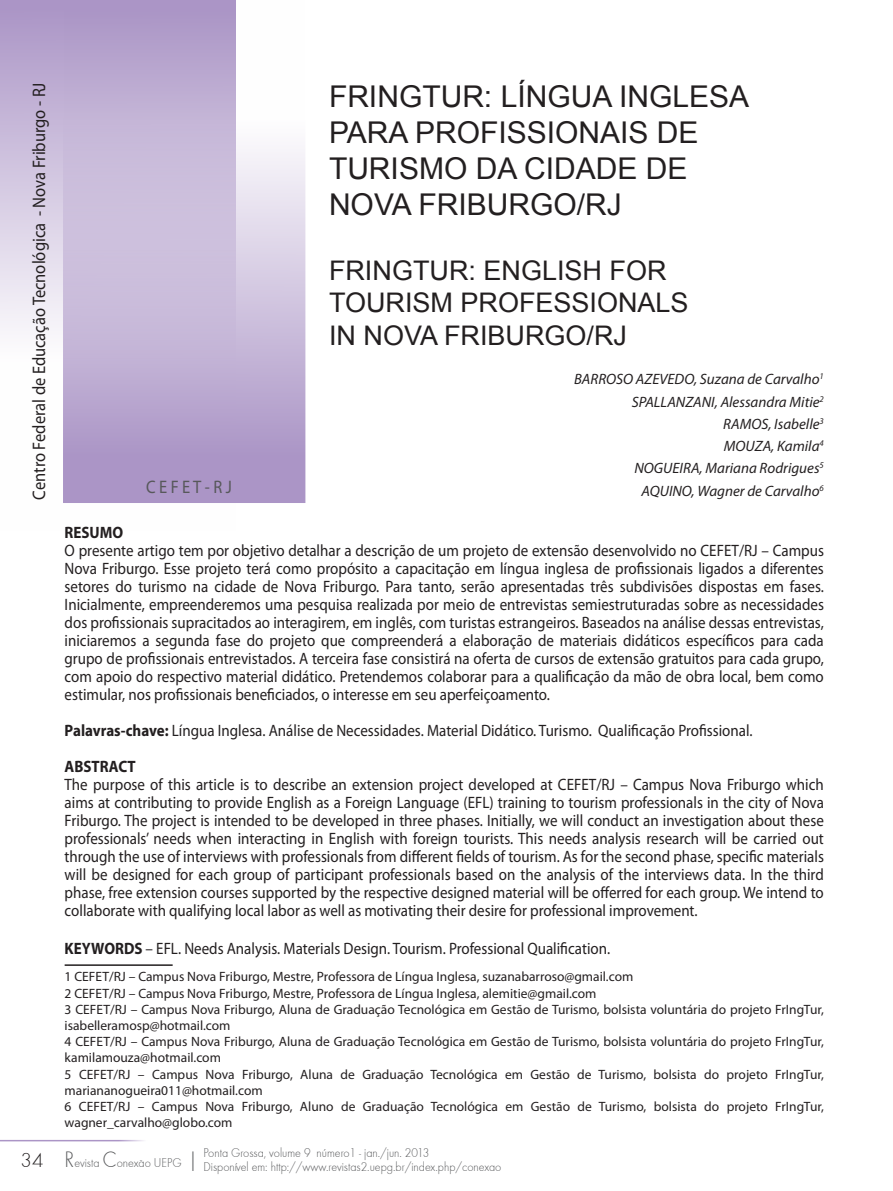
<style>
.page{position:relative;width:893px;height:1191px;background:#fff}
.page>*{position:absolute;margin:0;border:0;box-sizing:border-box;transform-origin:0 0}
.ArtigoTítulo{font:30px/36px "Arial";color:#231f20}
.ArtigoTítulo-2{font:27px/32.4px "Arial";color:#231f20}
.resumo_abstract{font:23.1px "Futura TEE Ligh";color:#57585a;scale:.91 1}
.t1{font:21px "Futura TEE Ligh";color:#231f20}
.resumo_abstract-2{font:18.15px "Myriad Pro";color:#231f20;scale:.91 1}
.resumo_abstract-3{font:18.15px "Myriad Pro";color:#57585a;scale:.91 1}
.resumo_abstract-4{font:16.5px/18px "Myriad Pro";color:#231f20;text-align:justify;scale:.91 1}
.resumo_abstract-5{font:700 16.5px "Myriad Pro";color:#231f20;scale:.91 1}
.autores{font:italic 15px "Myriad Pro";color:#231f20}
.RODAPÉ{font:13.5px/16.2px "Myriad Pro";color:#231f20}
.resumo_abstract-6{font:13.2px "Futura TEE Ligh";color:#57585a;scale:.91 1}
.s1{font-weight:700}
.s2{font-size:23.1px}
</style>
<div class="page">
<svg style="left:0;top:0;width:63px;height:331px;background:#cfc3de"></svg>
<svg style="left:63px;top:0;width:242px;height:503px;background:#c6b7d8"></svg>
<hr style="left:0;top:1139px;width:149px;height:2px;background:#ab95c6">
<hr style="left:65px;top:964px;width:108px;height:2px;background:#231f20">
<p class="resumo_abstract-2" style="left:28px;top:499px;width:460px;rotate:-90deg">Centro Federal de Educação Tecnológica - Nova Friburgo - RJ</p>
<p class="resumo_abstract-3" style="left:146px;top:476px;width:96px">C E F E T - R J</p>
<p class="ArtigoTítulo" style="left:329px;top:79px;width:422px">FRINGTUR: LÍNGUA INGLESA<br>PARA PROFISSIONAIS DE<br>TURISMO DA CIDADE DE<br>NOVA FRIBURGO/RJ</p>
<p class="ArtigoTítulo-2" style="left:329px;top:254px;width:361px">FRINGTUR: ENGLISH FOR<br>TOURISM PROFESSIONALS<br>IN NOVA FRIBURGO/RJ</p>
<p class="autores" style="left:574px;top:370px;width:251px">BARROSO AZEVEDO, Suzana de Carvalho<sup>1</sup></p>
<p class="autores" style="left:632px;top:392px;width:194px">SPALLANZANI, Alessandra Mitie<sup>2</sup></p>
<p class="autores" style="left:723px;top:414px;width:102px">RAMOS, Isabelle<sup>3</sup></p>
<p class="autores" style="left:724px;top:437px;width:102px">MOUZA, Kamila<sup>4</sup></p>
<p class="autores" style="left:634px;top:459px;width:191px">NOGUEIRA, Mariana Rodrigues<sup>5</sup></p>
<p class="autores" style="left:641px;top:481px;width:184px">AQUINO, Wagner de Carvalho<sup>6</sup></p>
<p class="resumo_abstract-5" style="left:65px;top:521px;width:66px">RESUMO</p>
<p class="resumo_abstract-4" style="left:65px;top:541px;width:836px">O presente artigo tem por objetivo detalhar a descrição de um projeto de extensão desenvolvido no CEFET/RJ – Campus Nova Friburgo. Esse projeto terá como propósito a capacitação em língua inglesa de profissionais ligados a diferentes setores do turismo na cidade de Nova Friburgo. Para tanto, serão apresentadas três subdivisões dispostas em fases.<br>Inicialmente, empreenderemos uma pesquisa realizada por meio de entrevistas semiestruturadas sobre as necessidades dos profissionais supracitados ao interagirem, em inglês, com turistas estrangeiros. Baseados na análise dessas entrevistas, iniciaremos a segunda fase do projeto que compreenderá a elaboração de materiais didáticos específicos para cada grupo de profissionais entrevistados. A terceira fase consistirá na oferta de cursos de extensão gratuitos para cada grupo, com apoio do respectivo material didático. Pretendemos colaborar para a qualificação da mão de obra local, bem como estimular, nos profissionais beneficiados, o interesse em seu aperfeiçoamento.</p>
<p class="resumo_abstract-4" style="left:65px;top:721px;width:757px"><span class="s1">Palavras-chave:</span> Língua Inglesa. Análise de Necessidades. Material Didático. Turismo. Qualificação Profissional.</p>
<p class="resumo_abstract-5" style="left:65px;top:755px;width:80px">ABSTRACT</p>
<p class="resumo_abstract-4" style="left:65px;top:775px;width:836px">The purpose of this article is to describe an extension project developed at CEFET/RJ – Campus Nova Friburgo which aims at contributing to provide English as a Foreign Language (EFL) training to tourism professionals in the city of Nova Friburgo. The project is intended to be developed in three phases. Initially, we will conduct an investigation about these professionals’ needs when interacting in English with foreign tourists. This needs analysis research will be carried out through the use of interviews with professionals from different fields of tourism. As for the second phase, specific materials will be designed for each group of participant professionals based on the analysis of the interviews data. In the third phase, free extension courses supported by the respective designed material will be offerred for each group. We intend to collaborate with qualifying local labor as well as motivating their desire for professional improvement.</p>
<p class="resumo_abstract-4" style="left:65px;top:939px;width:601px"><span class="s1">KEYWORDS</span> – EFL. Needs Analysis. Materials Design. Tourism. Professional Qualification.</p>
<p class="RODAPÉ" style="left:65px;top:968px;width:570px">1 CEFET/RJ – Campus Nova Friburgo, Mestre, Professora de Língua Inglesa, suzanabarroso@gmail.com</p>
<p class="RODAPÉ" style="left:65px;top:984px;width:533px">2 CEFET/RJ – Campus Nova Friburgo, Mestre, Professora de Língua Inglesa, alemitie@gmail.com</p>
<p class="RODAPÉ" style="left:65px;top:1001px;width:761px">3 CEFET/RJ – Campus Nova Friburgo, Aluna de Graduação Tecnológica em Gestão de Turismo, bolsista voluntária do projeto FrIngTur, isabelleramosp@hotmail.com</p>
<p class="RODAPÉ" style="left:65px;top:1033px;width:761px">4 CEFET/RJ – Campus Nova Friburgo, Aluna de Graduação Tecnológica em Gestão de Turismo, bolsista voluntária do projeto FrIngTur, kamilamouza@hotmail.com</p>
<p class="RODAPÉ" style="left:65px;top:1065px;width:761px">5 CEFET/RJ – Campus Nova Friburgo, Aluna de Graduação Tecnológica em Gestão de Turismo, bolsista do projeto FrIngTur, mariananogueira011@hotmail.com</p>
<p class="RODAPÉ" style="left:65px;top:1098px;width:761px">6 CEFET/RJ – Campus Nova Friburgo, Aluno de Graduação Tecnológica em Gestão de Turismo, bolsista do projeto FrIngTur, wagner_carvalho@globo.com</p>
<p class="resumo_abstract-6" style="left:140px;top:1151px;width:4px">-</p>
<p class="resumo_abstract" style="left:188px;top:1146px;width:13px">|</p>
<p class="resumo_abstract-6" style="left:203px;top:1144px;width:250px">Ponta Grossa, volume 9 número1 - jan./jun. 2013</p>
<p class="t1" style="left:21px;top:1147px;width:24px">34</p>
<p class="resumo_abstract-6" style="left:65px;top:1155px;width:130px"><span class="s2">R</span>evista <span class="s2">C</span>onexao UEPG</p>
<p class="resumo_abstract-6" style="left:203px;top:1159px;width:329px">Disponível em: http://www.revistas2.uepg.br/index.php/conexao</p>
</div>
